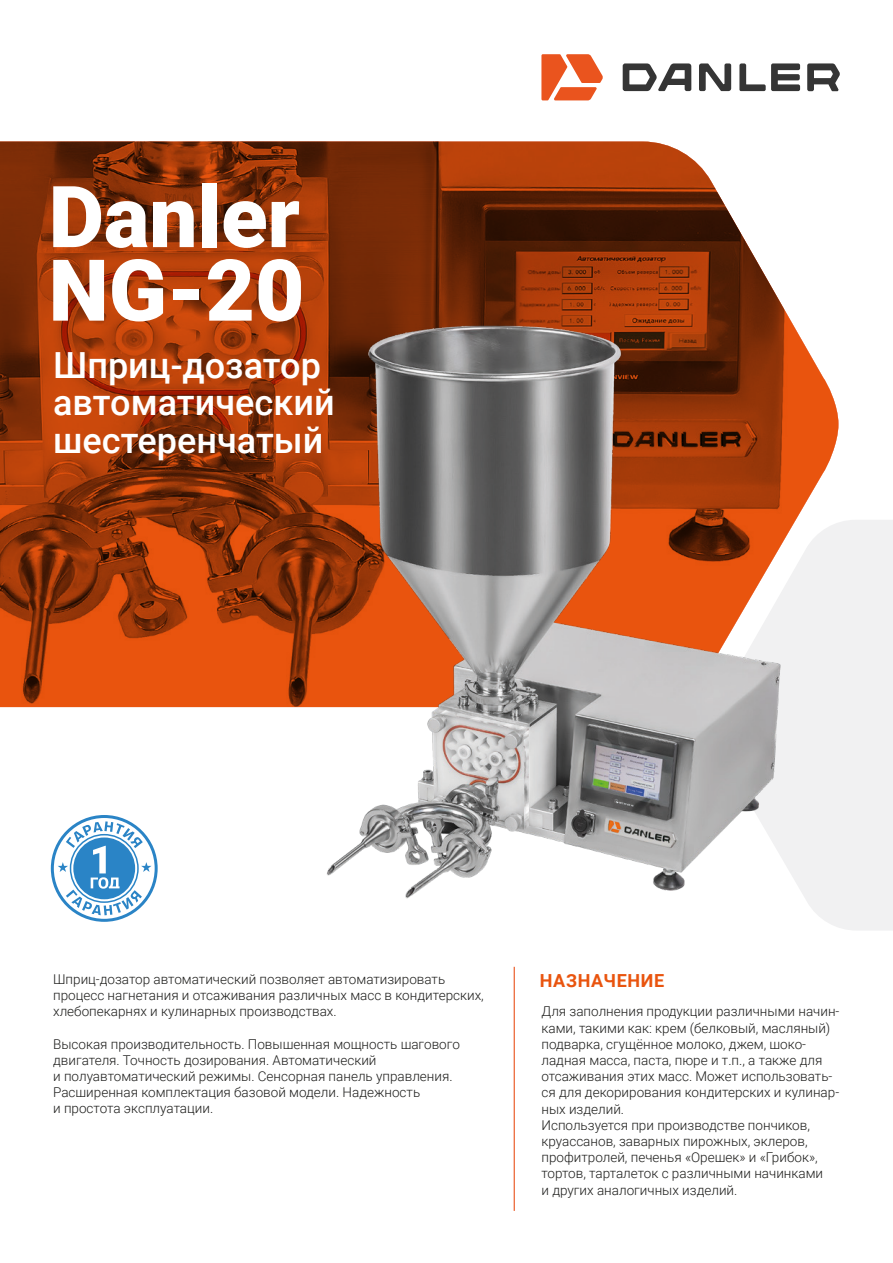
<style>
.page{position:relative;width:893px;height:1263px;background:#fff}
.page>*{position:absolute;margin:0;border:0;box-sizing:border-box;transform-origin:0 0}
.t1{font:900 85.5px/73.5px "Roboto";color:#fff}
.t2{font:500 36px/37.5px "Roboto";color:#fff}
.t3{font:700 18px "Roboto";letter-spacing:.035em;color:#e9540e}
.t4{font:300 13.5px/16.2px "Roboto";color:#1d1d1b}
</style>
<div class="page">
<svg style="left:699px;top:63px;width:32px;height:28px"></svg>
<svg style="left:623px;top:63px;width:68px;height:28px"></svg>
<svg style="left:739px;top:63px;width:61px;height:28px"></svg>
<svg style="left:807px;top:63px;width:33px;height:28px"></svg>
<svg style="left:541px;top:54px;width:62px;height:46px"></svg>
<svg style="left:50px;top:815px;width:108px;height:107px"></svg>
<hr style="left:514px;top:967px;width:1px;height:244px;background:#ea541e">
<div style="left:813px;top:520px;width:80px;height:410px;background:#f1f1f2"></div>
<svg style="left:0;top:142px;width:838px;height:565px;background:#a1481f"></svg>
<img style="left:289px;top:285px;width:524px;height:624px">
<p class="t1" style="left:49px;top:177px;width:257px">Danler<br>NG-20</p>
<p class="t2" style="left:53px;top:345px;width:283px">Шприц-дозатор автоматический шестеренчатый</p>
<p class="t4" style="left:53px;top:970px;width:432px">Шприц-дозатор автоматический позволяет автоматизировать процесс нагнетания и отсаживания различных масс в кондитерских, хлебопекарнях и кулинарных производствах.</p>
<p class="t4" style="left:53px;top:1035px;width:408px">Высокая производительность. Повышенная мощность шагового двигателя. Точность дозирования. Автоматический<br>и полуавтоматический режимы. Сенсорная панель управления.<br>Расширенная комплектация базовой модели. Надежность<br>и простота эксплуатации.</p>
<p class="t3" style="left:540px;top:968px;width:126px">НАЗНАЧЕНИЕ</p>
<p class="t4" style="left:541px;top:1003px;width:300px">Для заполнения продукции различными начин&shy;ками, такими как: крем (белковый, масляный) подварка, сгущённое молоко, джем, шоко&shy;ладная масса, паста, пюре и т.п., а также для отсаживания этих масс. Может использовать&shy;ся для декорирования кондитерских и кулинар&shy;ных изделий.<br>Используется при производстве пончиков, круассанов, заварных пирожных, эклеров, профитролей, печенья «Орешек» и «Грибок», тортов, тарталеток с различными начинками<br>и других аналогичных изделий.</p>
</div>
